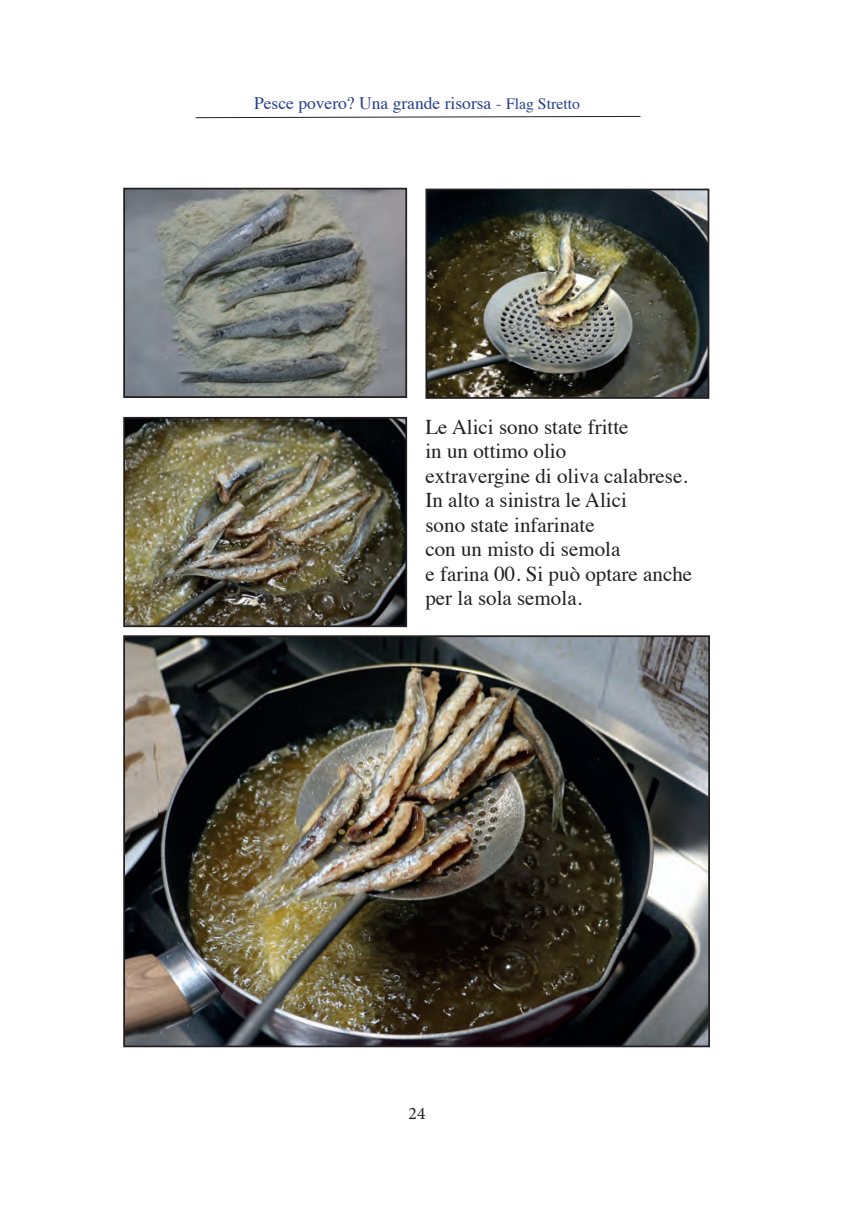
<style>
.page{position:relative;width:849px;height:1221px;background:#fff}
.page>*{position:absolute;margin:0;border:0;box-sizing:border-box;transform-origin:0 0}
.t1{font:21px/24.5px "Times";color:#231f20}
.t2{font:17.5px "Times";color:#253f8e}
.t3{font:17.5px "Minion Pro";color:#231f20}
.s1{font-size:15.75px}
</style>
<div class="page">
<svg style="left:195px;top:115px;width:446px;height:3px"></svg>
<img style="left:126px;top:191px;width:278px;height:204px">
<div style="left:123px;top:188px;width:284px;height:210px;border:2px solid #231f20"></div>
<img style="left:428px;top:192px;width:278px;height:204px">
<div style="left:425px;top:189px;width:284px;height:210px;border:2px solid #231f20"></div>
<img style="left:126px;top:420px;width:278px;height:204px">
<div style="left:123px;top:417px;width:284px;height:210px;border:2px solid #231f20"></div>
<img style="left:126px;top:638px;width:580px;height:406px">
<div style="left:123px;top:635px;width:586px;height:412px;border:2px solid #231f20"></div>
<p class="t2" style="left:254px;top:87px;width:327px">Pesce povero? Una grande risorsa - <span class="s1">Flag Stretto</span></p>
<p class="t1" style="left:425px;top:412px;width:268px">Le Alici sono state fritte<br>in un ottimo olio<br>extravergine di oliva calabrese.<br>In alto a sinistra le Alici<br>sono state infarinate<br>con un misto di semola<br>e farina 00. Si può optare anche per la sola semola.</p>
<p class="t3" style="left:408px;top:1102px;width:18px">24</p>
</div>
